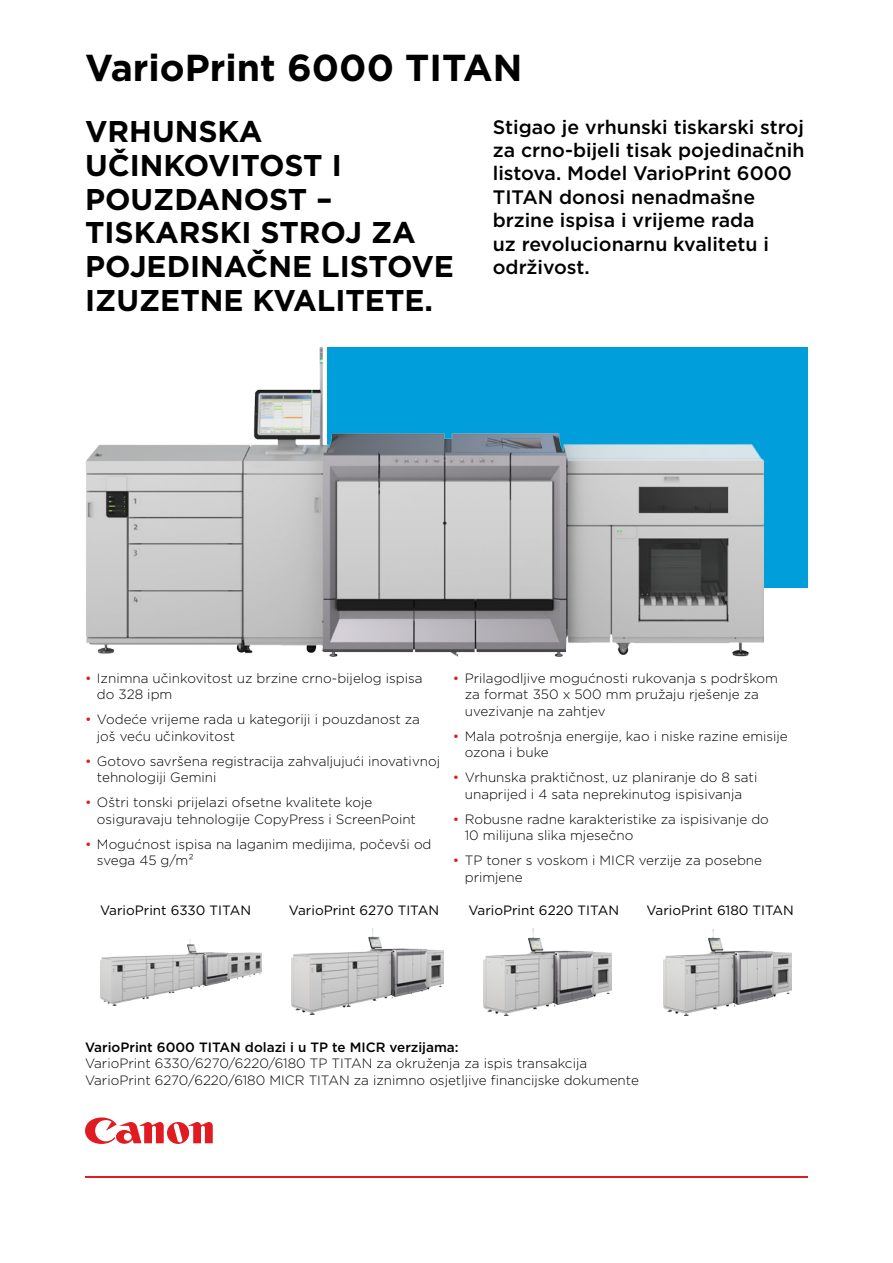
<style>
.page{position:relative;width:893px;height:1263px;background:#fff}
.page>*{position:absolute;margin:0;border:0;box-sizing:border-box;transform-origin:0 0}
.t1{font:700 37.5px "Gotham";color:#000}
.t2{font:700 30px/33.8px "Gotham";color:#000}
.t3{font:500 19.5px/23.4px "Gotham";color:#000}
.t4{font:300 13.5px/16.5px "Gotham";color:#000}
.t5{font:13.5px "Gotham";color:#000}
.t6{font:500 13.5px "Gotham";color:#000}
.s1{font-weight:400;color:#e11b22}
</style>
<div class="page">
<svg style="left:85px;top:1117px;width:128px;height:27px"></svg>
<hr style="left:85px;top:1176px;width:723px;height:2px;background:#e11b22">
<div style="left:327px;top:348px;width:481px;height:240px;background:#009edb"></div>
<img style="left:86px;top:347px;width:677px;height:309px">
<img style="left:483px;top:929px;width:128px;height:86px">
<img style="left:292px;top:929px;width:151px;height:86px">
<img style="left:101px;top:938px;width:160px;height:68px">
<img style="left:663px;top:930px;width:128px;height:85px">
<h1 class="t1" style="left:85px;top:43px;width:439px">VarioPrint 6000 TITAN</h1>
<h2 class="t2" style="left:85px;top:114px;width:370px">VRHUNSKA<br>UČINKOVITOST I<br>POUZDANOST –<br>TISKARSKI STROJ ZA<br>POJEDINAČNE LISTOVE<br>IZUZETNE KVALITETE.</h2>
<h3 class="t3" style="left:493px;top:115px;width:313px">Stigao je vrhunski tiskarski stroj za crno-bijeli tisak pojedinačnih listova. Model VarioPrint 6000<br>TITAN donosi nenadmašne brzine ispisa i vrijeme rada<br>uz revolucionarnu kvalitetu i održivost.</h3>
<p class="t4" style="left:97px;top:669px;width:327px;text-indent:-12px"><span class="s1">•</span> Iznimna učinkovitost uz brzine crno-bijelog ispisa do 328 ipm</p>
<p class="t4" style="left:97px;top:711px;width:325px;text-indent:-12px"><span class="s1">•</span> Vodeće vrijeme rada u kategoriji i pouzdanost za još veću učinkovitost</p>
<p class="t4" style="left:97px;top:752px;width:345px;text-indent:-12px"><span class="s1">•</span> Gotovo savršena registracija zahvaljujući inovativnoj tehnologiji Gemini</p>
<p class="t4" style="left:97px;top:794px;width:321px;text-indent:-12px"><span class="s1">•</span> Oštri tonski prijelazi ofsetne kvalitete koje osiguravaju tehnologije CopyPress i ScreenPoint</p>
<p class="t4" style="left:97px;top:835px;width:336px;text-indent:-12px"><span class="s1">•</span> Mogućnost ispisa na laganim medijima, počevši od svega 45 g/m²</p>
<p class="t4" style="left:465px;top:669px;width:315px;text-indent:-12px"><span class="s1">•</span> Prilagodljive mogućnosti rukovanja s podrškom za format 350 x 500 mm pružaju rješenje za uvezivanje na zahtjev</p>
<p class="t4" style="left:465px;top:727px;width:325px;text-indent:-12px"><span class="s1">•</span> Mala potrošnja energije, kao i niske razine emisije ozona i buke</p>
<p class="t4" style="left:453px;top:769px;width:306px;text-align:center"><span class="s1">•</span> Vrhunska praktičnost, uz planiranje do 8 sati unaprijed i 4 sata neprekinutog ispisivanja</p>
<p class="t4" style="left:465px;top:810px;width:306px;text-indent:-12px"><span class="s1">•</span> Robusne radne karakteristike za ispisivanje do<br>10 milijuna slika mjesečno</p>
<p class="t4" style="left:465px;top:852px;width:299px;text-indent:-12px"><span class="s1">•</span> TP toner s voskom i MICR verzije za posebne primjene</p>
<p class="t5" style="left:100px;top:901px;width:152px">VarioPrint 6330 TITAN</p>
<p class="t5" style="left:289px;top:901px;width:152px">VarioPrint 6270 TITAN</p>
<p class="t5" style="left:468px;top:901px;width:152px">VarioPrint 6220 TITAN</p>
<p class="t5" style="left:646px;top:901px;width:149px">VarioPrint 6180 TITAN</p>
<p class="t6" style="left:85px;top:1038px;width:375px">VarioPrint 6000 TITAN dolazi i u TP te MICR verzijama:</p>
<p class="t4" style="left:85px;top:1055px;width:555px">VarioPrint 6330/6270/6220/6180 TP TITAN za okruženja za ispis transakcija<br>VarioPrint 6270/6220/6180 MICR TITAN za iznimno osjetljive financijske dokumente</p>
</div>
